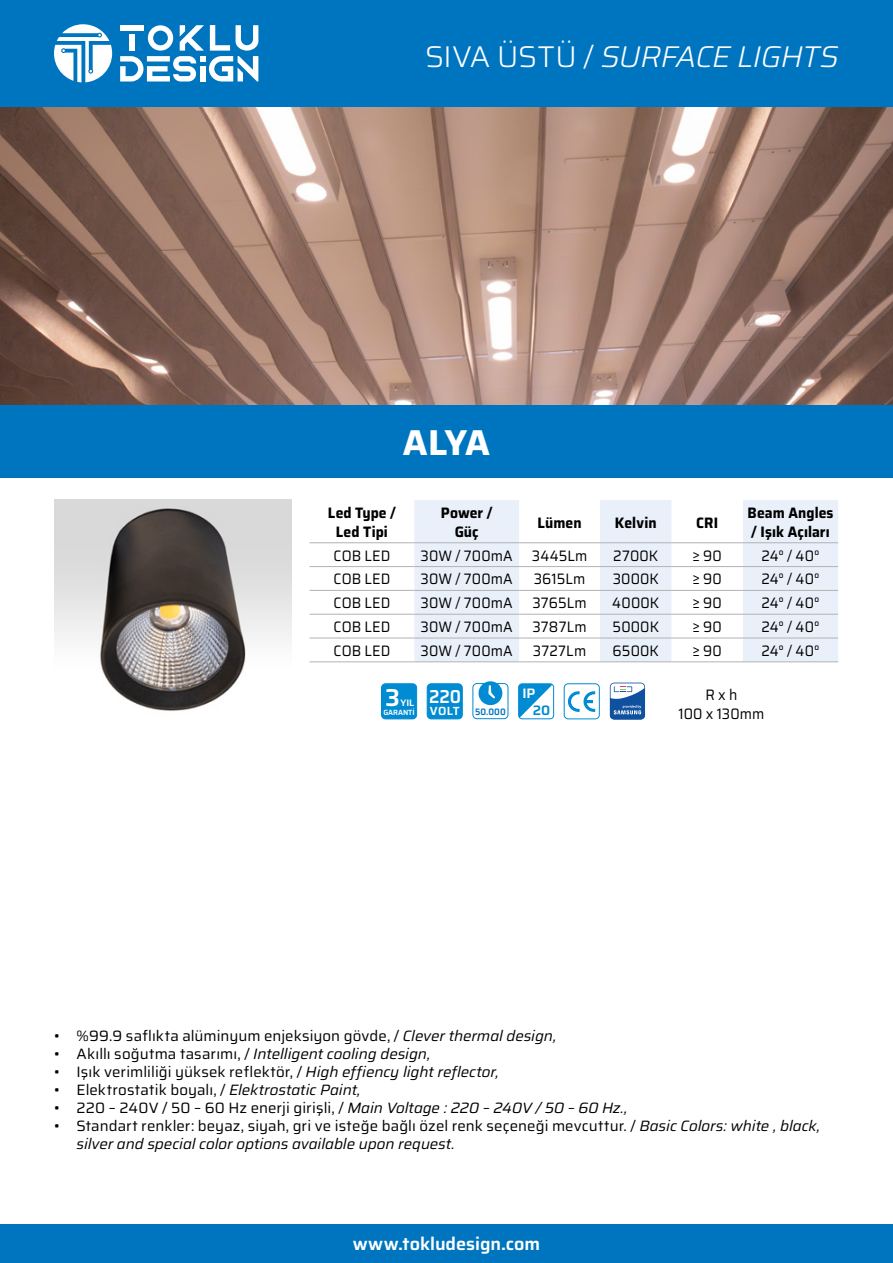
<style>
.page{position:relative;width:893px;height:1263px;background:#fff}
.page>*{position:absolute;margin:0;border:0;box-sizing:border-box;transform-origin:0 0}
.t1{font:700 36px "Saira";color:#fff}
.t2{font:italic 300 30px "Saira";letter-spacing:-.02em;color:#fff}
.t3{font:600 24.45px "Saira";color:#fff}
.t4{font:600 18.75px "Saira";color:#fff;scale:.91 1}
.t5{font:600 18px "Saira";color:#fff}
.t6{font:15.15px "Saira";letter-spacing:.01em;color:#000;scale:.92 1}
.t7{font:700 15.15px/18.1px "Saira";letter-spacing:.005em;color:#000;text-align:center;scale:.92 1}
.t8{font:15px "Saira";letter-spacing:.005em;color:#000}
.t9{font:italic 15px/18px "Saira";letter-spacing:-.005em;color:#000}
.t10{font:600 13.65px "Saira";color:#008bd2}
.t11{font:600 13.65px "Saira";color:#fff}
.t12{font:600 11.85px "Saira";color:#fff}
.t13{font:600 9.45px "Saira";color:#fff}
.t14{font:600 9.3px "Saira";color:#0075bf;scale:.92 1}
.t15{font:600 7.5px "Saira";color:#fff;scale:.96 1}
.s1{font-style:normal}
.s2{font-style:italic}
</style>
<div class="page">
<img style="left:0;top:107px;width:893px;height:298px">
<div style="left:0;top:1225px;width:893px;height:38px;background:#0075bf"></div>
<div style="left:0;top:0;width:893px;height:107px;background:#0075bf"></div>
<svg style="left:54px;top:24px;width:58px;height:58px"></svg>
<svg style="left:120px;top:25px;width:138px;height:56px"></svg>
<div style="left:200px;top:66px;width:5px;height:15px;background:#fff"></div>
<div style="left:0;top:405px;width:893px;height:72px;background:#0075bf"></div>
<svg style="left:414px;top:500px;width:424px;height:161px;fill:#eaf0fa"></svg>
<hr style="left:310px;top:566px;width:104px;height:1px;background:#b3b2b2">
<hr style="left:414px;top:566px;width:105px;height:1px;background:#b3b2b2">
<hr style="left:519px;top:566px;width:81px;height:1px;background:#b3b2b2">
<hr style="left:600px;top:566px;width:71px;height:1px;background:#b3b2b2">
<hr style="left:671px;top:566px;width:72px;height:1px;background:#b3b2b2">
<hr style="left:743px;top:566px;width:95px;height:1px;background:#b3b2b2">
<hr style="left:310px;top:590px;width:104px;height:1px;background:#b3b2b2">
<hr style="left:414px;top:590px;width:105px;height:1px;background:#b3b2b2">
<hr style="left:519px;top:590px;width:81px;height:1px;background:#b3b2b2">
<hr style="left:600px;top:590px;width:71px;height:1px;background:#b3b2b2">
<hr style="left:671px;top:590px;width:72px;height:1px;background:#b3b2b2">
<hr style="left:743px;top:590px;width:95px;height:1px;background:#b3b2b2">
<hr style="left:310px;top:614px;width:104px;height:1px;background:#b3b2b2">
<hr style="left:414px;top:614px;width:105px;height:1px;background:#b3b2b2">
<hr style="left:519px;top:614px;width:81px;height:1px;background:#b3b2b2">
<hr style="left:600px;top:614px;width:71px;height:1px;background:#b3b2b2">
<hr style="left:671px;top:614px;width:72px;height:1px;background:#b3b2b2">
<hr style="left:743px;top:614px;width:95px;height:1px;background:#b3b2b2">
<hr style="left:310px;top:638px;width:104px;height:1px;background:#b3b2b2">
<hr style="left:414px;top:638px;width:105px;height:1px;background:#b3b2b2">
<hr style="left:519px;top:638px;width:81px;height:1px;background:#b3b2b2">
<hr style="left:600px;top:638px;width:71px;height:1px;background:#b3b2b2">
<hr style="left:671px;top:638px;width:72px;height:1px;background:#b3b2b2">
<hr style="left:743px;top:638px;width:95px;height:1px;background:#b3b2b2">
<hr style="left:310px;top:661px;width:104px;height:1px;background:#b3b2b2">
<hr style="left:414px;top:661px;width:105px;height:1px;background:#b3b2b2">
<hr style="left:519px;top:661px;width:81px;height:1px;background:#b3b2b2">
<hr style="left:600px;top:661px;width:71px;height:1px;background:#b3b2b2">
<hr style="left:671px;top:661px;width:72px;height:1px;background:#b3b2b2">
<hr style="left:743px;top:661px;width:95px;height:1px;background:#b3b2b2">
<hr style="left:310px;top:542px;width:104px;height:1px;background:#b3b2b2">
<hr style="left:414px;top:542px;width:105px;height:1px;background:#b3b2b2">
<hr style="left:519px;top:542px;width:81px;height:1px;background:#b3b2b2">
<hr style="left:600px;top:542px;width:71px;height:1px;background:#b3b2b2">
<hr style="left:671px;top:542px;width:72px;height:1px;background:#b3b2b2">
<hr style="left:743px;top:542px;width:95px;height:1px;background:#b3b2b2">
<img style="left:54px;top:500px;width:237px;height:211px">
<div style="left:427px;top:684px;width:35px;height:35px;background:#008bd2;border-radius:4px"></div>
<div style="left:427px;top:683px;width:36px;height:36px;border:1px solid #008bd2;border-radius:4px"></div>
<div style="left:381px;top:684px;width:36px;height:35px;background:#008bd2;border-radius:4px"></div>
<div style="left:381px;top:683px;width:36px;height:36px;border:1px solid #008bd2;border-radius:4px"></div>
<div style="left:472px;top:683px;width:36px;height:36px;border:1px solid #008bd2;border-radius:4px"></div>
<svg style="left:479px;top:681px;width:24px;height:24px"></svg>
<svg style="left:520px;top:685px;width:32px;height:32px"></svg>
<div style="left:518px;top:683px;width:36px;height:36px;border:1px solid #008bd2;border-radius:3px"></div>
<div style="left:564px;top:683px;width:36px;height:36px;border:1px solid #008bd2;border-radius:4px"></div>
<svg style="left:568px;top:691px;width:27px;height:21px"></svg>
<svg style="left:610px;top:683px;width:35px;height:36px"></svg>
<p class="t2" style="left:425px;top:32px;width:415px"><span class="s1">SIVA ÜSTÜ /</span> SURFACE LIGHTS</p>
<p class="t1" style="left:403px;top:413px;width:89px">ALYA</p>
<p class="t7" style="left:328px;top:504px;width:75px">Led Type /<br>Led Tipi</p>
<p class="t7" style="left:441px;top:504px;width:58px">Power /<br>Güç</p>
<p class="t7" style="left:538px;top:513px;width:49px">Lümen</p>
<p class="t7" style="left:615px;top:513px;width:47px">Kelvin</p>
<p class="t7" style="left:696px;top:513px;width:25px">CRI</p>
<p class="t7" style="left:747px;top:504px;width:95px;text-align:left">Beam Angles / Işık Açıları</p>
<p class="t6" style="left:334px;top:543px;width:63px">COB LED</p>
<p class="t6" style="left:421px;top:543px;width:102px">30W / 700mA</p>
<p class="t6" style="left:532px;top:543px;width:62px">3445Lm</p>
<p class="t6" style="left:613px;top:543px;width:50px">2700K</p>
<p class="t6" style="left:692px;top:543px;width:33px">≥ 90</p>
<p class="t6" style="left:761px;top:543px;width:65px">24° / 40°</p>
<p class="t6" style="left:334px;top:567px;width:63px">COB LED</p>
<p class="t6" style="left:421px;top:567px;width:102px">30W / 700mA</p>
<p class="t6" style="left:534px;top:567px;width:58px">3615Lm</p>
<p class="t6" style="left:613px;top:567px;width:52px">3000K</p>
<p class="t6" style="left:692px;top:567px;width:33px">≥ 90</p>
<p class="t6" style="left:761px;top:567px;width:65px">24° / 40°</p>
<p class="t6" style="left:334px;top:591px;width:63px">COB LED</p>
<p class="t6" style="left:421px;top:591px;width:102px">30W / 700mA</p>
<p class="t6" style="left:532px;top:591px;width:61px">3765Lm</p>
<p class="t6" style="left:612px;top:591px;width:53px">4000K</p>
<p class="t6" style="left:692px;top:591px;width:33px">≥ 90</p>
<p class="t6" style="left:761px;top:591px;width:65px">24° / 40°</p>
<p class="t6" style="left:334px;top:614px;width:63px">COB LED</p>
<p class="t6" style="left:421px;top:614px;width:102px">30W / 700mA</p>
<p class="t6" style="left:532px;top:614px;width:61px">3787Lm</p>
<p class="t6" style="left:612px;top:614px;width:52px">5000K</p>
<p class="t6" style="left:692px;top:614px;width:33px">≥ 90</p>
<p class="t6" style="left:761px;top:614px;width:65px">24° / 40°</p>
<p class="t6" style="left:334px;top:638px;width:63px">COB LED</p>
<p class="t6" style="left:421px;top:638px;width:102px">30W / 700mA</p>
<p class="t6" style="left:533px;top:638px;width:60px">3727Lm</p>
<p class="t6" style="left:613px;top:638px;width:52px">6500K</p>
<p class="t6" style="left:692px;top:638px;width:33px">≥ 90</p>
<p class="t6" style="left:761px;top:638px;width:65px">24° / 40°</p>
<p class="t4" style="left:429px;top:681px;width:37px">220</p>
<p class="t15" style="left:383px;top:706px;width:34px">GARANTİ</p>
<p class="t12" style="left:430px;top:701px;width:31px">VOLT</p>
<p class="t3" style="left:385px;top:677px;width:16px">3</p>
<p class="t13" style="left:401px;top:695px;width:15px">YIL</p>
<p class="t11" style="left:522px;top:682px;width:15px">IP</p>
<p class="t6" style="left:705px;top:683px;width:36px">R x h</p>
<p class="t6" style="left:678px;top:701px;width:95px">100 x 130mm</p>
<p class="t14" style="left:475px;top:704px;width:35px">50.000</p>
<p class="t10" style="left:533px;top:699px;width:19px">20</p>
<p class="t8" style="left:54px;top:1024px;width:504px">• %99.9 saflıkta alüminyum enjeksiyon gövde, / <span class="s2">Clever thermal design,</span></p>
<p class="t9" style="left:54px;top:1044px;width:378px"><span class="s1">• Akıllı soğutma tasarımı, /</span> Intelligent cooling design,</p>
<p class="t8" style="left:54px;top:1060px;width:446px">• Işık verimliliği yüksek reflektör, / <span class="s2">High effiency light reflector,</span></p>
<p class="t8" style="left:54px;top:1078px;width:308px">• Elektrostatik boyalı, / <span class="s2">Elektrostatic Paint,</span></p>
<p class="t8" style="left:54px;top:1096px;width:575px">• 220 – 240V / 50 – 60 Hz enerji girişli, / <span class="s2">Main Voltage : 220 – 240V / 50 – 60 Hz.,</span></p>
<p class="t9" style="left:76px;top:1116px;width:745px;text-indent:-22px"><span class="s1">• Standart renkler: beyaz, siyah, gri ve isteğe bağlı özel renk seçeneği mevcuttur. /</span> Basic Colors: white , black, silver and special color options available upon request.</p>
<p class="t5" style="left:353px;top:1229px;width:189px">www.tokludesign.com</p>
</div>
